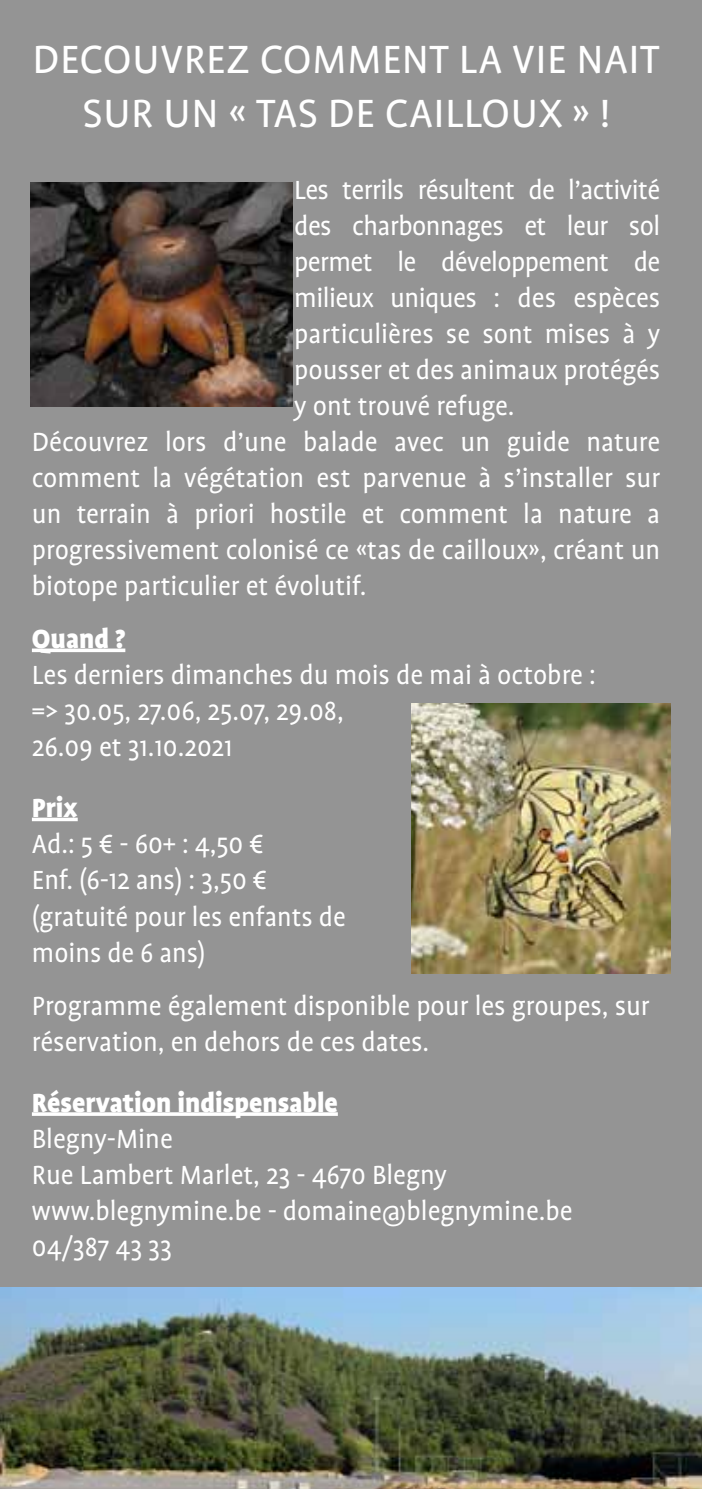
<style>
.page{position:relative;width:702px;height:1489px;background:#fff}
.page>*{position:absolute;margin:0;border:0;box-sizing:border-box;transform-origin:0 0}
.t1{font:45px/54px "Profile OT";letter-spacing:.01em;color:#fff;text-align:center}
.t2{font:30px/36px "Profile OT";color:#fff;scale:.96 1}
.t3{font:30px "Profile OT";letter-spacing:-.02em;color:#fff;scale:.96 1}
.t4{font:900 30px "Profile OT";color:#fff;scale:.96 1}
</style>
<div class="page">
<div style="left:0;top:0;width:702px;height:1286px;background:#949494"></div>
<img style="left:411px;top:703px;width:259px;height:270px">
<img style="left:30px;top:182px;width:262px;height:224px">
<svg style="left:32px;top:648px;width:93px;height:4px"></svg>
<svg style="left:32px;top:817px;width:46px;height:4px"></svg>
<hr style="left:32px;top:1112px;width:306px;height:3px;background:#fff">
<img style="left:0;top:1286px;width:702px;height:202px">
<h1 class="t1" style="left:33px;top:33px;width:628px">DECOUVREZ comment la vie nait sur u n « tas de cailloux » !</h1>
<p class="t3" style="left:294px;top:172px;width:383px">Les terrils résultent de l’activité</p>
<p class="t3" style="left:294px;top:208px;width:383px">des charbonnages et leur sol</p>
<p class="t3" style="left:294px;top:244px;width:383px">permet le développement de</p>
<p class="t3" style="left:294px;top:280px;width:383px">milieux uniques : des espèces</p>
<p class="t2" style="left:294px;top:316px;width:383px">particulières se sont mises à y</p>
<p class="t2" style="left:294px;top:352px;width:383px">pousser et des animaux protégés</p>
<p class="t2" style="left:294px;top:388px;width:231px">y ont trouvé refuge.</p>
<p class="t2" style="left:32px;top:424px;width:656px">Découvrez lors d’une balade avec un guide nature</p>
<p class="t2" style="left:32px;top:460px;width:656px">comment la végétation est parvenue à s’installer sur</p>
<p class="t2" style="left:32px;top:496px;width:656px">un terrain à priori hostile et comment la nature a</p>
<p class="t2" style="left:32px;top:532px;width:656px">progressivement colonisé ce «tas de cailloux», créant un</p>
<p class="t2" style="left:32px;top:568px;width:350px">biotope particulier et évolutif.</p>
<p class="t4" style="left:32px;top:622px;width:99px">Quand ?</p>
<p class="t2" style="left:32px;top:657px;width:588px">Les derniers dimanches du mois de mai à octobre : =&gt; 30.05, 27.06, 25.07, 29.08,<br>26.09 et 31.10.2021</p>
<p class="t4" style="left:32px;top:791px;width:49px">Prix</p>
<p class="t2" style="left:32px;top:826px;width:328px">Ad.: 5 € - 60+ : 4,50 €<br>Enf. (6-12 ans) : 3,50 € (gratuité pour les enfants de moins de 6 ans)</p>
<p class="t2" style="left:32px;top:988px;width:645px">Programme également disponible pour les groupes, sur réservation, en dehors de ces dates.</p>
<p class="t4" style="left:32px;top:1085px;width:320px">Réservation indispensable</p>
<p class="t2" style="left:32px;top:1121px;width:564px">Blegny-Mine<br>Rue Lambert Marlet, 23 - 4670 Blegny www.blegnymine.be - domaine@blegnymine.be<br>04/387 43 33</p>
</div>
